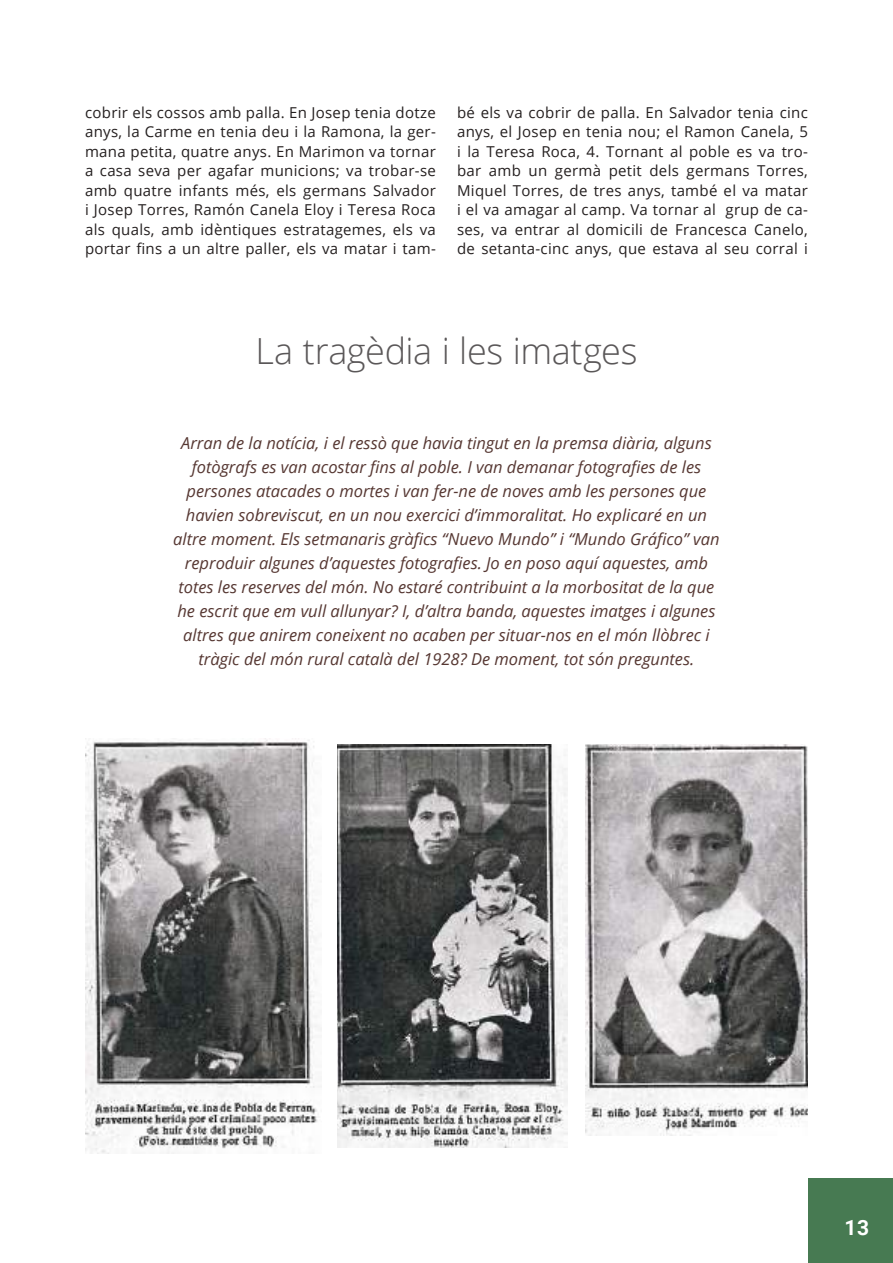
<style>
.page{position:relative;width:893px;height:1263px;background:#fff}
.page>*{position:absolute;margin:0;border:0;box-sizing:border-box;transform-origin:0 0}
.t1{font:300 36px "Open Sans";letter-spacing:-.01em;color:#5a5758}
.t2{font:700 21px "Roboto";color:#fff}
.t3{font:italic 16.5px/24px "Open Sans";color:#563732;text-align:center}
.t4{font:15px/19.5px "Open Sans";letter-spacing:.02em;color:#241f1f;text-align:justify}
</style>
<div class="page">
<div style="left:808px;top:1178px;width:85px;height:85px;background:#477a52"></div>
<img style="left:85px;top:740px;width:236px;height:413px">
<img style="left:337px;top:744px;width:230px;height:404px">
<img style="left:585px;top:744px;width:223px;height:391px">
<p class="t4" style="left:85px;top:102px;width:352px">cobrir els cossos amb palla. En Josep tenia dotze anys, la Carme en tenia deu i la Ramona, la ger&shy;mana petita, quatre anys. En Marimon va tornar a casa seva per agafar municions; va trobar-se amb quatre infants més, els germans Salvador i Josep Torres, Ramón Canela Eloy i Teresa Roca als quals, amb idèntiques estratagemes, els va portar fins a un altre paller, els va matar i tam-</p>
<p class="t4" style="left:457px;top:102px;width:352px">bé els va cobrir de palla. En Salvador tenia cinc anys, el Josep en tenia nou; el Ramon Canela, 5 i la Teresa Roca, 4. Tornant al poble es va tro&shy;bar amb un germà petit dels germans Torres, Miquel Torres, de tres anys, també el va matar i el va amagar al camp. Va tornar al grup de ca&shy;ses, va entrar al domicili de Francesca Canelo, de setanta-cinc anys, que estava al seu corral i</p>
<h1 class="t1" style="left:255px;top:326px;width:384px">La tragèdia i les imatges</h1>
<p class="t3" style="left:173px;top:431px;width:548px">Arran de la notícia, i el ressò que havia tingut en la premsa diària, alguns fotògrafs es van acostar fins al poble. I van demanar fotografies de les persones atacades o mortes i van fer-ne de noves amb les persones que havien sobreviscut, en un nou exercici d’immoralitat. Ho explicaré en un altre moment. Els setmanaris gràfics “Nuevo Mundo” i “Mundo Gráfico” van reproduir algunes d’aquestes fotografies. Jo en poso aquí aquestes, amb totes les reserves del món. No estaré contribuint a la morbositat de la que he escrit que em vull allunyar? I, d’altra banda, aquestes imatges i algunes altres que anirem coneixent no acaben per situar-nos en el món llòbrec i tràgic del món rural català del 1928? De moment, tot són preguntes.</p>
<h2 class="t2" style="left:844px;top:1212px;width:26px">13</h2>
</div>
